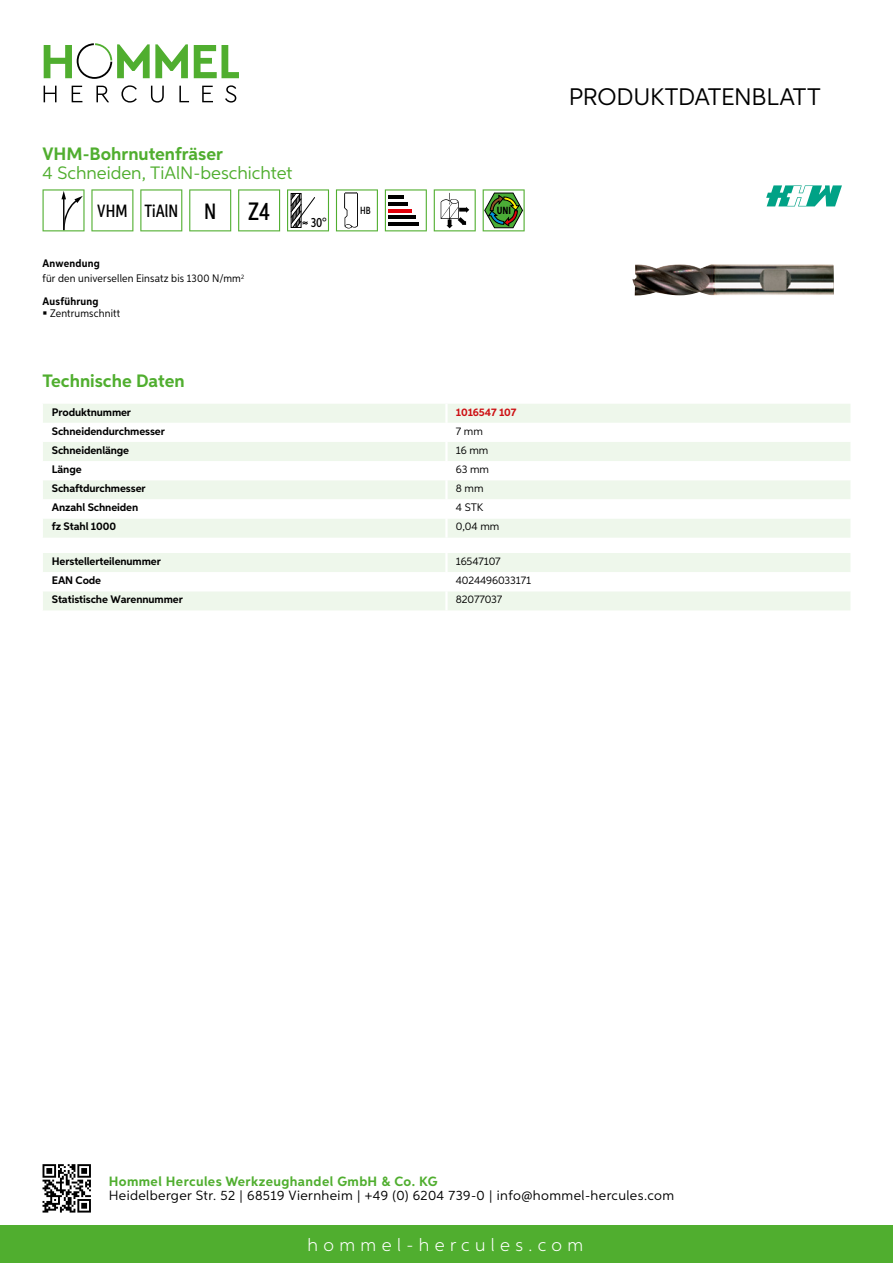
<style>
.page{position:relative;width:893px;height:1263px;background:#fff}
.page>*{position:absolute;margin:0;border:0;box-sizing:border-box;transform-origin:0 0}
.t1{font:500 25.2px "Aspira XX Nar";color:#000}
.t2{font:24px "Aspira";letter-spacing:-.01em;color:#000}
.t3{font:700 18px "Aspira";color:#50ae2f}
.t4{font:18px "Aspira";color:#50ae2f}
.t5{font:300 18px "Aspira";letter-spacing:.3em;color:#fff}
.t6{font:500 17.85px "Aspira XX Nar";color:#000}
.t7{font:13.5px "Aspira";letter-spacing:.03em;color:#000}
.t8{font:700 13.5px "Aspira";letter-spacing:.03em;color:#50ae2f}
.t9{font:500 13.35px "Aspira XX Nar";color:#000}
.t10{font:700 10.95px "Aspira";letter-spacing:-.01em;color:#000}
.t11{font:10.95px/15.1px "Aspira Nar";letter-spacing:.015em;color:#000}
.t12{font:10.95px "Aspira";letter-spacing:-.01em;color:#000}
.t13{font:700 10.95px "Aspira";letter-spacing:-.01em;color:#cd1013}
.t14{font:700 10.95px "Aspira Nar";letter-spacing:.02em;color:#000}
.t15{font:700 10.35px "Aspira XX Nar";color:#000}
.t16{font:500 10.35px "Aspira XX Nar";color:#000}
.s1{font-size:22.2px}
.s2{font-weight:700}
</style>
<div class="page">
<div style="left:0;top:1226px;width:893px;height:37px;background:#50ae2f"></div>
<svg style="left:43px;top:1164px;width:48px;height:48px"></svg>
<svg style="left:194px;top:45px;width:45px;height:33px"></svg>
<svg style="left:44px;top:43px;width:144px;height:36px"></svg>
<svg style="left:44px;top:86px;width:13px;height:16px"></svg>
<svg style="left:72px;top:86px;width:10px;height:16px"></svg>
<svg style="left:96px;top:86px;width:13px;height:16px"></svg>
<svg style="left:121px;top:85px;width:16px;height:18px"></svg>
<svg style="left:151px;top:86px;width:13px;height:17px"></svg>
<svg style="left:179px;top:86px;width:10px;height:16px"></svg>
<svg style="left:202px;top:86px;width:11px;height:16px"></svg>
<svg style="left:225px;top:85px;width:11px;height:18px"></svg>
<div style="left:43px;top:404px;width:807px;height:134px;background:#eef7eb"></div>
<svg style="left:43px;top:423px;width:807px;height:95px"></svg>
<hr style="left:445px;top:404px;width:3px;height:19px;background:#fff">
<hr style="left:445px;top:423px;width:3px;height:19px;background:#fff">
<hr style="left:445px;top:442px;width:3px;height:19px;background:#fff">
<hr style="left:445px;top:461px;width:3px;height:19px;background:#fff">
<hr style="left:445px;top:480px;width:3px;height:19px;background:#fff">
<hr style="left:445px;top:499px;width:3px;height:19px;background:#fff">
<hr style="left:445px;top:518px;width:3px;height:20px;background:#fff">
<svg style="left:43px;top:553px;width:807px;height:57px"></svg>
<hr style="left:445px;top:591px;width:3px;height:19px;background:#fff">
<svg style="left:43px;top:189px;width:42px;height:42px"></svg>
<svg style="left:91px;top:189px;width:42px;height:42px"></svg>
<svg style="left:140px;top:189px;width:42px;height:42px"></svg>
<svg style="left:189px;top:189px;width:42px;height:42px"></svg>
<svg style="left:238px;top:189px;width:42px;height:42px"></svg>
<svg style="left:287px;top:189px;width:42px;height:42px"></svg>
<svg style="left:336px;top:189px;width:42px;height:42px"></svg>
<svg style="left:385px;top:189px;width:42px;height:42px"></svg>
<hr style="left:388px;top:196px;width:16px;height:3px;background:#000">
<hr style="left:388px;top:202px;width:20px;height:4px;background:#000">
<hr style="left:388px;top:209px;width:23px;height:3px;background:#e3000b">
<hr style="left:388px;top:216px;width:27px;height:3px;background:#000">
<hr style="left:388px;top:222px;width:31px;height:4px;background:#000">
<svg style="left:434px;top:189px;width:42px;height:42px"></svg>
<svg style="left:483px;top:189px;width:42px;height:42px"></svg>
<img style="left:632px;top:264px;width:202px;height:32px">
<svg style="left:766px;top:185px;width:76px;height:21px"></svg>
<h3 class="t3" style="left:43px;top:142px;width:182px">VHM-Bohrnutenfräser</h3>
<h3 class="t4" style="left:43px;top:162px;width:251px">4 Schneiden, TiAlN -beschichtet</h3>
<h3 class="t6" style="left:97px;top:200px;width:121px">VHM TiAlN <span class="s1">N</span></h3>
<h1 class="t1" style="left:248px;top:196px;width:23px">Z4</h1>
<p class="t11" style="left:43px;top:256px;width:203px"><span class="s2">Anwendung<br></span>für den universellen Einsatz bis 1300 N/mm<sup>2</sup></p>
<p class="t14" style="left:43px;top:294px;width:58px">Ausführung</p>
<p class="t11" style="left:50px;top:306px;width:71px">Zentrumschnitt</p>
<p class="t9" style="left:311px;top:215px;width:17px">30°</p>
<p class="t16" style="left:360px;top:204px;width:12px">HB</p>
<p class="t15" style="left:497px;top:205px;width:16px">UNI</p>
<h3 class="t3" style="left:43px;top:369px;width:144px">Technische Daten</h3>
<p class="t10" style="left:52px;top:405px;width:81px">Produktnummer</p>
<p class="t13" style="left:456px;top:405px;width:62px">1016547 107</p>
<p class="t10" style="left:52px;top:424px;width:115px">Schneidendurchmesser</p>
<p class="t12" style="left:456px;top:424px;width:29px">7 mm</p>
<p class="t10" style="left:52px;top:443px;width:79px">Schneidenlänge</p>
<p class="t12" style="left:456px;top:443px;width:34px">16 mm</p>
<p class="t10" style="left:52px;top:462px;width:31px">Länge</p>
<p class="t12" style="left:456px;top:463px;width:35px">63 mm</p>
<p class="t10" style="left:52px;top:482px;width:95px">Schaftdurchmesser</p>
<p class="t12" style="left:456px;top:482px;width:29px">8 mm</p>
<p class="t10" style="left:52px;top:501px;width:88px">Anzahl Schneiden</p>
<p class="t12" style="left:456px;top:501px;width:23px">4 STK</p>
<p class="t10" style="left:52px;top:520px;width:66px">fz Stahl 1000</p>
<p class="t12" style="left:456px;top:520px;width:45px">0,04 mm</p>
<p class="t10" style="left:52px;top:554px;width:111px">Herstellerteilenummer</p>
<p class="t12" style="left:456px;top:554px;width:46px">16547107</p>
<p class="t10" style="left:52px;top:574px;width:51px">EAN Code</p>
<p class="t12" style="left:456px;top:574px;width:77px">4024496033171</p>
<p class="t10" style="left:52px;top:593px;width:132px">Statistische Warennummer</p>
<p class="t12" style="left:456px;top:593px;width:48px">82077037</p>
<h2 class="t2" style="left:569px;top:82px;width:253px">Produktdatenblatt</h2>
<p class="t8" style="left:109px;top:1172px;width:330px">Hommel Hercules Werkzeughandel GmbH &amp; Co. KG</p>
<p class="t7" style="left:109px;top:1187px;width:567px">Heidelberger Str. 52 | 68519 Viernheim | +49 (0) 6204 739-0 | info@hommel-hercules.com</p>
<h3 class="t5" style="left:307px;top:1234px;width:277px">hommel-hercules.com</h3>
</div>
